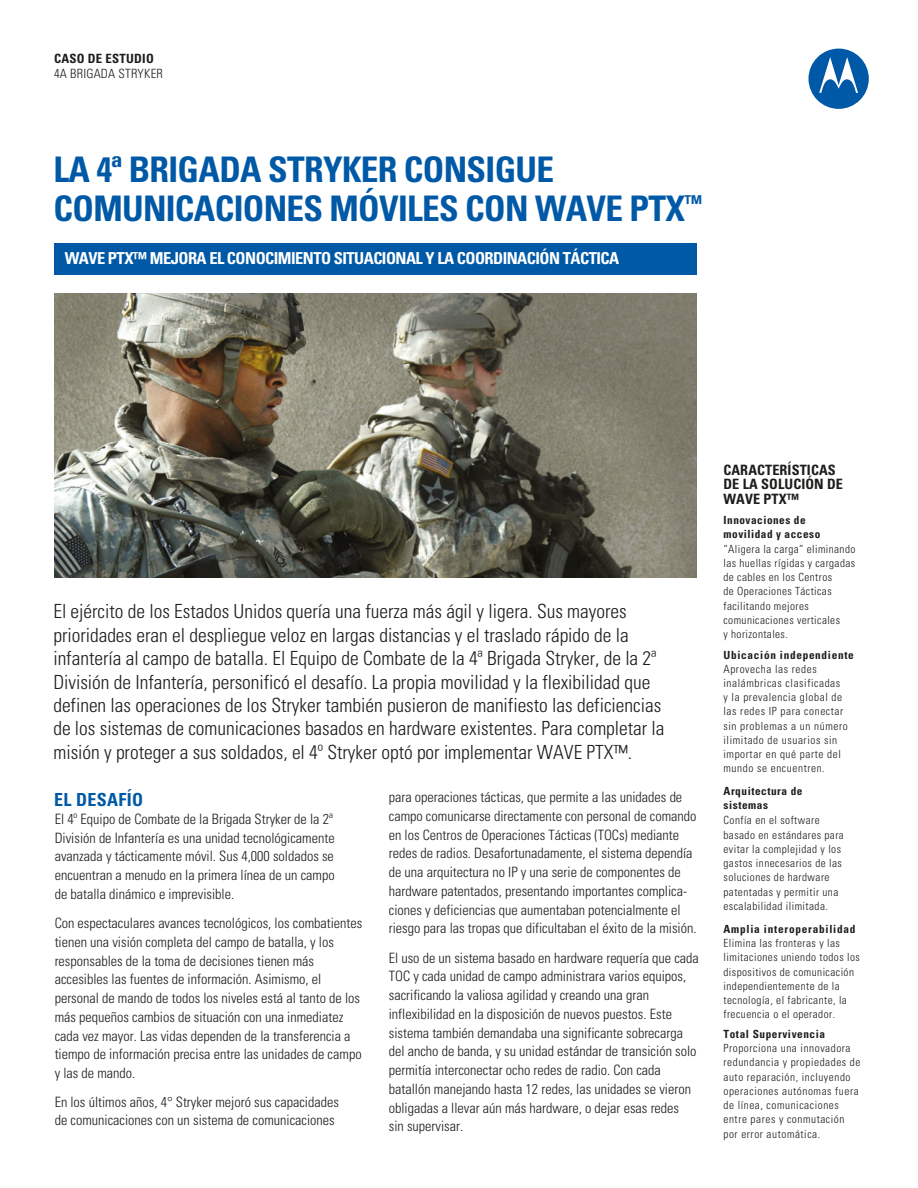
<style>
.page{position:relative;width:918px;height:1188px;background:#fff}
.page>*{position:absolute;margin:0;border:0;box-sizing:border-box;transform-origin:0 0}
.t1{font:700 condensed 35.25px/39.8px "Univers";letter-spacing:-.02em;color:#0059a6}
.t2{font:300 condensed 19.5px/23.4px "Univers";color:#1d1d1b}
.t3{font:700 condensed 18px "Univers";letter-spacing:.02em;color:#0059a6}
.t4{font:700 condensed 16.5px "Univers";letter-spacing:-.03em;color:#fff}
.t5{font:300 condensed 14.25px/18.8px "Univers";color:#1d1d1b}
.t6{font:700 condensed 14.25px/14.2px "Univers";letter-spacing:.005em;color:#1d1d1b}
.t7{font:300 condensed 12.75px "Univers";letter-spacing:.015em;color:#1d1d1b}
.t8{font:700 condensed 12.75px "Univers";letter-spacing:.02em;color:#1d1d1b}
.t9{font:300 condensed 11.25px/14.2px "Univers";letter-spacing:.04em;color:#1d1d1b}
.t10{font:700 condensed 11.25px/13.5px "Univers";letter-spacing:.05em;color:#1d1d1b}
.t11{font:700 condensed 11.25px "Univers";letter-spacing:.07em;color:#1d1d1b}
</style>
<div class="page">
<div style="left:809px;top:49px;width:60px;height:60px;background:#0059a6;border-radius:50%"></div>
<svg style="left:819px;top:57px;width:39px;height:36px"></svg>
<img style="left:54px;top:294px;width:643px;height:283px">
<div style="left:54px;top:243px;width:643px;height:31px;background:#0059a6"></div>
<p class="t8" style="left:54px;top:51px;width:101px">CASO DE ESTUDIO</p>
<p class="t7" style="left:54px;top:65px;width:111px">4A BRIGADA STRYKER</p>
<h1 class="t1" style="left:54px;top:149px;width:650px">LA 4ª BRIGADA STRYKER CONSIGUE<br>COMUNICACIONES MÓVILES CON WAVE PTX<sup>™</sup></h1>
<p class="t4" style="left:65px;top:248px;width:556px">WAVE PTX™ MEJORA EL CONOCIMIENTO SITUACIONAL Y LA COORDINACIÓN TÁCTICA</p>
<p class="t2" style="left:53px;top:600px;width:613px">El ejército de los Estados Unidos quería una fuerza más ágil y ligera. Sus mayores prioridades eran el despliegue veloz en largas distancias y el traslado rápido de la infantería al campo de batalla. El Equipo de Combate de la 4ª Brigada Stryker, de la 2ª División de Infantería, personificó el desafío. La propia movilidad y la flexibilidad que definen las operaciones de los Stryker también pusieron de manifiesto las deficiencias de los sistemas de comunicaciones basados en hardware existentes. Para completar la misión y proteger a sus soldados, el 4º Stryker optó por implementar WAVE PTX™.</p>
<p class="t5" style="left:389px;top:788px;width:309px">para operaciones tácticas, que permite a las unidades de campo comunicarse directamente con personal de comando en los Centros de Operaciones Tácticas (TOCs) mediante redes de radios. Desafortunadamente, el sistema dependía de una arquitectura no IP y una serie de componentes de hardware patentados, presentando importantes complica&shy;ciones y deficiencias que aumentaban potencialmente el riesgo para las tropas que dificultaban el éxito de la misión.</p>
<p class="t5" style="left:389px;top:948px;width:312px">El uso de un sistema basado en hardware requería que cada TOC y cada unidad de campo administrara varios equipos, sacrificando la valiosa agilidad y creando una gran inflexibilidad en la disposición de nuevos puestos. Este sistema también demandaba una significante sobrecarga del ancho de banda, y su unidad estándar de transición solo permitía interconectar ocho redes de radio. Con cada batallón manejando hasta 12 redes, las unidades se vieron obligadas a llevar aún más hardware, o dejar esas redes<br>sin supervisar.</p>
<p class="t3" style="left:54px;top:788px;width:91px">EL DESAFÍO</p>
<p class="t5" style="left:55px;top:809px;width:282px">El 4º Equipo de Combate de la Brigada Stryker de la 2ª División de Infantería es una unidad tecnológicamente avanzada y tácticamente móvil. Sus 4,000 soldados se encuentran a menudo en la primera línea de un campo de batalla dinámico e imprevisible.</p>
<p class="t5" style="left:55px;top:914px;width:309px">Con espectaculares avances tecnológicos, los combatientes tienen una visión completa del campo de batalla, y los responsables de la toma de decisiones tienen más accesibles las fuentes de información. Asimismo, el personal de mando de todos los niveles está al tanto de los más pequeños cambios de situación con una inmediatez cada vez mayor. Las vidas dependen de la transferencia a tiempo de información precisa entre las unidades de campo y las de mando.</p>
<p class="t5" style="left:55px;top:1093px;width:286px">En los últimos años, 4° Stryker mejoró sus capacidades de comunicaciones con un sistema de comunicaciones</p>
<p class="t6" style="left:723px;top:463px;width:121px">CARACTERÍSTICAS<br>DE LA SOLUCIÓN DE<br>WAVE PTX™</p>
<p class="t10" style="left:724px;top:513px;width:98px">Innovaciones de movilidad y acceso</p>
<p class="t9" style="left:724px;top:542px;width:133px">“Aligera la carga” eliminando las huellas rígidas y cargadas de cables en los Centros<br>de Operaciones Tácticas facilitando mejores comunicaciones verticales<br>y horizontales.</p>
<p class="t10" style="left:724px;top:648px;width:132px">Ubicación independiente</p>
<p class="t9" style="left:724px;top:661px;width:126px">Aprovecha las redes inalámbricas clasificadas<br>y la prevalencia global de las redes IP para conectar sin problemas a un número ilimitado de usuarios sin importar en qué parte del mundo se encuentren.</p>
<p class="t10" style="left:724px;top:784px;width:80px;line-height:14.2px">Arquitectura de sistemas</p>
<p class="t9" style="left:724px;top:813px;width:122px">Confía en el software basado en estándares para evitar la complejidad y los gastos innecesarios de las soluciones de hardware patentadas y permitir una escalabilidad ilimitada.</p>
<p class="t9" style="left:724px;top:936px;width:138px">Elimina las fronteras y las limitaciones uniendo todos los dispositivos de comunicación independientemente de la tecnología, el fabricante, la frecuencia o el operador.</p>
<p class="t9" style="left:724px;top:1041px;width:138px">Proporciona una innovadora redundancia y propiedades de auto reparación, incluyendo operaciones autónomas fuera de línea, comunicaciones entre pares y conmutación por error automática.</p>
<p class="t11" style="left:724px;top:922px;width:133px">Amplia interoperabilidad</p>
<p class="t10" style="left:724px;top:1027px;width:103px">Total Supervivencia</p>
</div>
